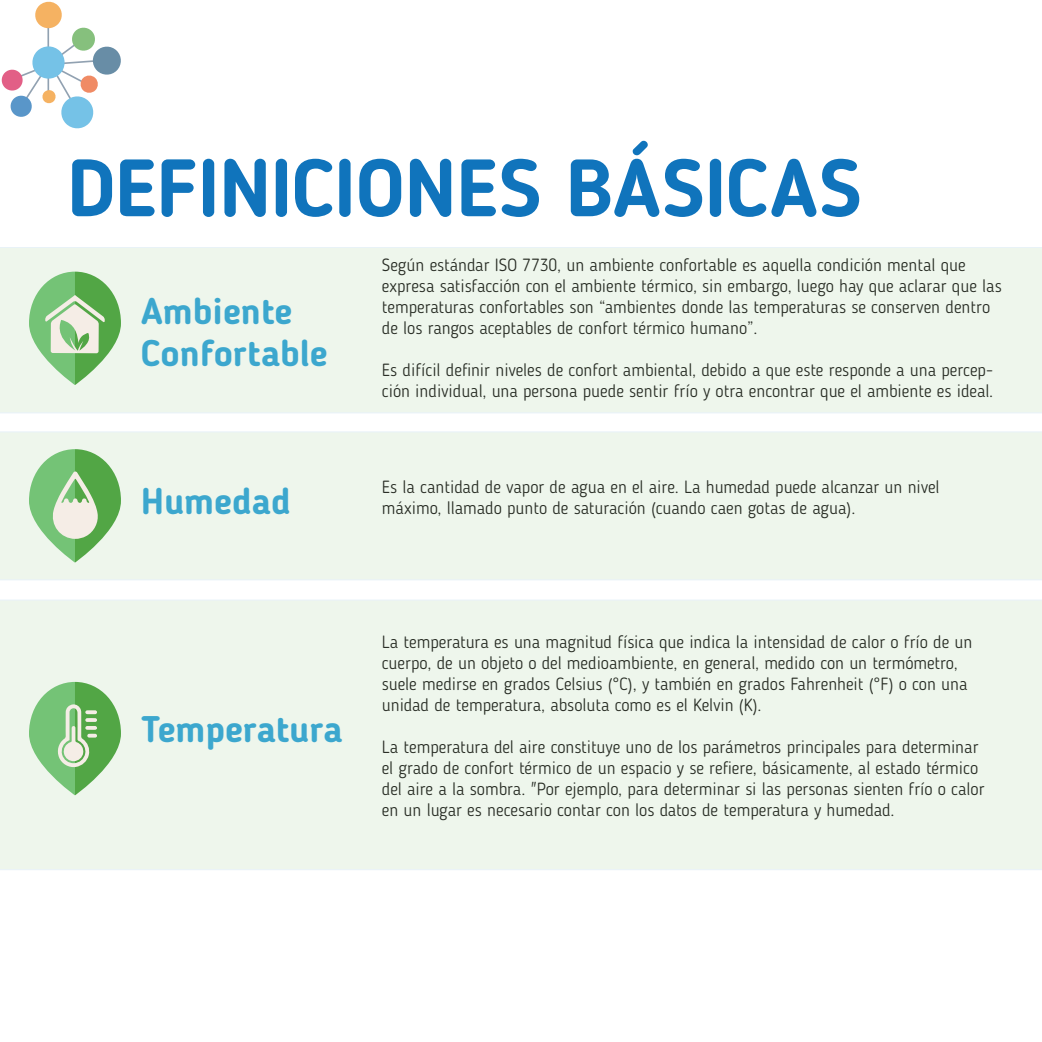
<style>
.page{position:relative;width:1042px;height:1042px;background:#fff}
.page>*{position:absolute;margin:0;border:0;box-sizing:border-box;transform-origin:0 0}
.t1{font:700 80.5px "Blogger Sans";color:#1074bc}
.t2{font:700 36.75px/42px "Blogger Sans";color:#3aa8dd}
.t3{font:300 17.5px/21px "Blogger Sans";color:#231f20}
</style>
<div class="page">
<svg style="left:2px;top:2px;width:119px;height:126px"></svg>
<div style="left:0;top:247px;width:1042px;height:166px;background:#eef6ec"></div>
<div style="left:0;top:431px;width:1042px;height:149px;background:#eef6ec"></div>
<div style="left:0;top:599px;width:1042px;height:271px;background:#eef6ec"></div>
<svg style="left:29px;top:682px;width:92px;height:113px;background:#99cc94"></svg>
<svg style="left:29px;top:449px;width:92px;height:113px;background:#a3d09d"></svg>
<svg style="left:29px;top:272px;width:92px;height:113px;background:#a4d19e"></svg>
<h1 class="t1" style="left:67px;top:139px;width:796px">DEFINICIONES BÁSICAS</h1>
<h2 class="t2" style="left:141px;top:290px;width:188px">Ambiente<br>Confortable</h2>
<h2 class="t2" style="left:141px;top:480px;width:151px">Humedad</h2>
<p class="t3" style="left:382px;top:254px;width:621px">Según estándar ISO 7730, un ambiente confortable es aquella condición mental que expresa satisfacción con el ambiente térmico, sin embargo, luego hay que aclarar que las temperaturas confortables son “ambientes donde las temperaturas se conserven dentro de los rangos aceptables de confort térmico humano”.</p>
<p class="t3" style="left:382px;top:359px;width:613px">Es difícil definir niveles de confort ambiental, debido a que este responde a una percep&shy;ción individual, una persona puede sentir frío y otra encontrar que el ambiente es ideal.</p>
<p class="t3" style="left:382px;top:476px;width:559px">Es la cantidad de vapor de agua en el aire. La humedad puede alcanzar un nivel máximo, llamado punto de saturación (cuando caen gotas de agua).</p>
<h2 class="t2" style="left:141px;top:708px;width:203px">Temperatura</h2>
<p class="t3" style="left:382px;top:631px;width:592px">La temperatura es una magnitud física que indica la intensidad de calor o frío de un cuerpo, de un objeto o del medioambiente, en general, medido con un termómetro, suele medirse en grados Celsius (°C), y también en grados Fahrenheit (°F) o con una unidad de temperatura, absoluta como es el Kelvin (K).</p>
<p class="t3" style="left:382px;top:736px;width:604px">La temperatura del aire constituye uno de los parámetros principales para determinar el grado de confort térmico de un espacio y se refiere, básicamente, al estado térmico del aire a la sombra. "Por ejemplo, para determinar si las personas sienten frío o calor en un lugar es necesario contar con los datos de temperatura y humedad.</p>
</div>
